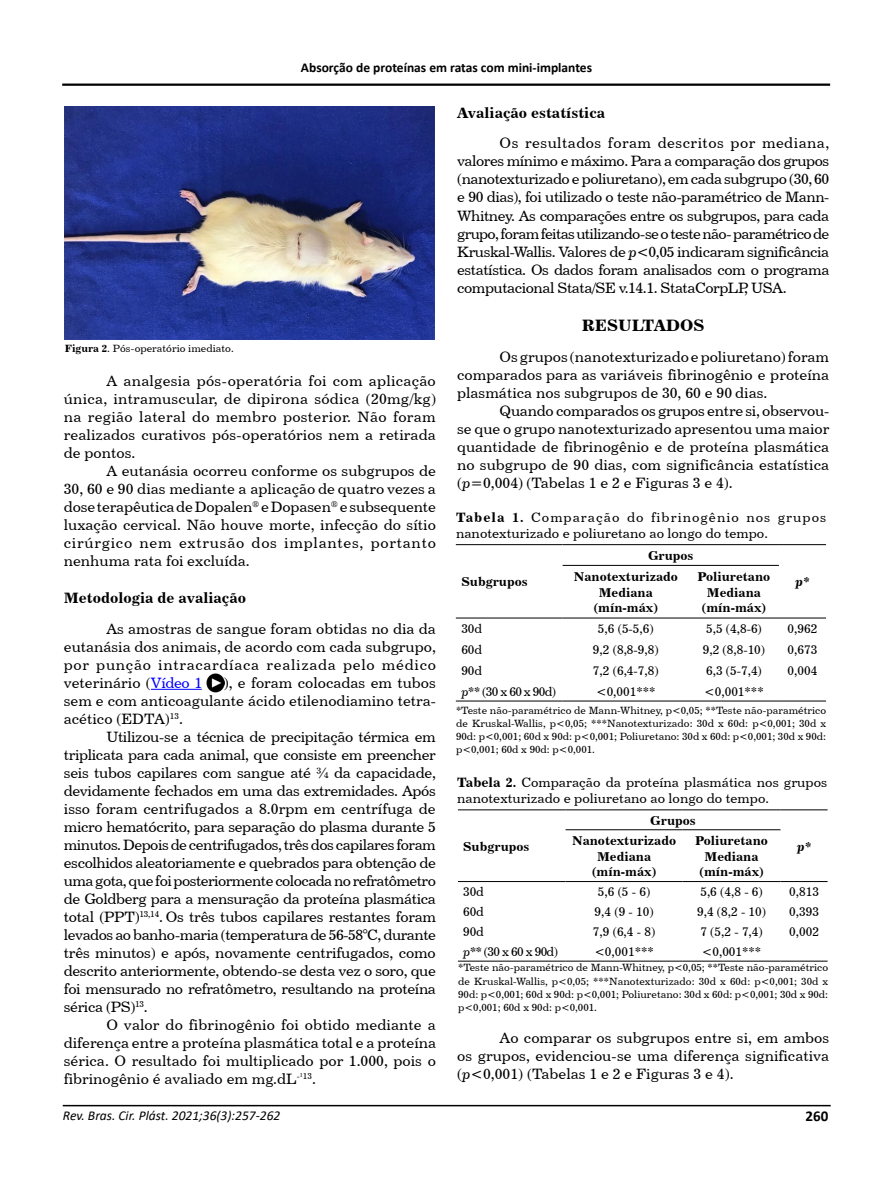
<style>
.page{position:relative;width:893px;height:1191px;background:#fff}
.page>*{position:absolute;margin:0;border:0;box-sizing:border-box;transform-origin:0 0}
.t1{font:16.5px "Century 731 BT Bold A";color:#000}
.t2{font:15px/18px "Century 731 BT Roman A";color:#000;text-align:justify}
.t3{font:15px "Century 731 BT Bold A";color:#000}
.t4{font:700 15px "Calibri";color:#000}
.t5{font:13.5px/16.5px "Century 731 BT Roman A";color:#000}
.t6{font:700 13.5px "Calibri";color:#000}
.t7{font:italic 13.5px "Calibri";color:#000}
.t8{font:12.75px "Century 731 BT Roman A";color:#000}
.t9{font:12.75px/15.9px "Century 731 BT Bold A";color:#000;text-align:center}
.t10{font:12.75px "Century 731 BT Bold Italic A";color:#000}
.t11{font:10.5px/13.2px "Century 731 BT Roman A";color:#000;text-align:justify}
.s1{font-family:"Century 731 BT Bold A"}
.s2{color:#00f}
.s3{font-family:"Century 731 BT Italic A"}
</style>
<div class="page">
<hr style="left:63px;top:1104px;width:768px;height:2px;background:#000">
<hr style="left:62px;top:84px;width:768px;height:2px;background:#000">
<img style="left:65px;top:106px;width:370px;height:234px">
<hr style="left:151px;top:689px;width:51px;height:1px;background:#00f">
<img style="left:207px;top:673px;width:17px;height:19px">
<hr style="left:456px;top:544px;width:107px;height:1px;background:#000">
<hr style="left:779px;top:544px;width:47px;height:1px;background:#000">
<hr style="left:456px;top:618px;width:107px;height:1px;background:#000">
<hr style="left:779px;top:618px;width:47px;height:1px;background:#000">
<hr style="left:456px;top:701px;width:107px;height:1px;background:#000">
<hr style="left:563px;top:701px;width:126px;height:1px;background:#000">
<hr style="left:689px;top:701px;width:90px;height:1px;background:#000">
<hr style="left:779px;top:701px;width:47px;height:1px;background:#000">
<hr style="left:563px;top:544px;width:126px;height:1px;background:#000">
<hr style="left:689px;top:544px;width:90px;height:1px;background:#000">
<hr style="left:563px;top:565px;width:126px;height:1px;background:#000">
<hr style="left:689px;top:565px;width:90px;height:1px;background:#000">
<hr style="left:563px;top:618px;width:126px;height:1px;background:#000">
<hr style="left:689px;top:618px;width:90px;height:1px;background:#000">
<hr style="left:458px;top:809px;width:108px;height:1px;background:#000">
<hr style="left:780px;top:809px;width:48px;height:1px;background:#000">
<hr style="left:458px;top:881px;width:108px;height:1px;background:#000">
<hr style="left:780px;top:881px;width:48px;height:1px;background:#000">
<hr style="left:458px;top:961px;width:108px;height:1px;background:#000">
<hr style="left:566px;top:961px;width:117px;height:1px;background:#000">
<hr style="left:683px;top:961px;width:97px;height:1px;background:#000">
<hr style="left:780px;top:961px;width:48px;height:1px;background:#000">
<hr style="left:566px;top:809px;width:117px;height:1px;background:#000">
<hr style="left:683px;top:809px;width:97px;height:1px;background:#000">
<hr style="left:566px;top:829px;width:117px;height:1px;background:#000">
<hr style="left:683px;top:829px;width:97px;height:1px;background:#000">
<hr style="left:566px;top:881px;width:117px;height:1px;background:#000">
<hr style="left:683px;top:881px;width:97px;height:1px;background:#000">
<p class="t6" style="left:301px;top:58px;width:293px">Absorção de proteínas em ratas com mini-implantes</p>
<p class="t11" style="left:65px;top:342px;width:170px"><span class="s1">Figura 2</span>. Pós-operatório imediato.</p>
<p class="t2" style="left:64px;top:372px;width:374px;text-indent:43px">A analgesia pós-operatória foi com aplicação única, intramuscular, de dipirona sódica (20mg/kg) na região lateral do membro posterior. Não foram realizados curativos pós-operatórios nem a retirada de pontos.</p>
<p class="t2" style="left:64px;top:462px;width:374px;text-indent:43px">A eutanásia ocorreu conforme os subgrupos de 30, 60 e 90 dias mediante a aplicação de quatro vezes a dose terapêutica de Dopalen<sup>®</sup> e Dopasen<sup>®</sup> e subsequente luxação cervical. Não houve morte, infecção do sítio cirúrgico nem extrusão dos implantes, portanto nenhuma rata foi excluída.</p>
<p class="t3" style="left:64px;top:588px;width:184px">Metodologia de avaliação</p>
<p class="t2" style="left:64px;top:619px;width:374px;text-indent:43px">As amostras de sangue foram obtidas no dia da eutanásia dos animais, de acordo com cada subgrupo, por punção intracardíaca realizada pelo médico veterinário (<span class="s2">Vídeo 1</span></p>
<p class="t2" style="left:64px;top:673px;width:374px;text-indent:160px">), e foram colocadas em tubos sem e com anticoagulante ácido etilenodiamino tetra&shy;acético (EDTA)<sup>13</sup>.</p>
<p class="t2" style="left:64px;top:727px;width:374px;text-indent:43px">Utilizou-se a técnica de precipitação térmica em triplicata para cada animal, que consiste em preencher seis tubos capilares com sangue até ¾ da capacidade, devidamente fechados em uma das extremidades. Após isso foram centrifugados a 8.0rpm em centrífuga de micro hematócrito, para separação do plasma durante 5 minutos. Depois de centrifugados, três dos capilares foram escolhidos aleatoriamente e quebrados para obtenção de uma gota, que foi posteriormente colocada norefratômetro de Goldberg para a mensuração da proteína plasmática total (PPT)<sup>13,14</sup>. Os três tubos capilares restantes foram levados ao banho-maria (temperatura de 56-58°C, durante três minutos) e após, novamente centrifugados, como descrito anteriormente, obtendo-se desta vez o soro, que foi mensurado no refratômetro, resultando na proteína sérica (PS)<sup>13</sup>.</p>
<p class="t2" style="left:64px;top:1015px;width:374px;text-indent:43px">O valor do fibrinogênio foi obtido mediante a diferença entre a proteína plasmática total e a proteína sérica. O resultado foi multiplicado por 1.000, pois o fibrinogênio é avaliado em mg.dL<sup>-¹13</sup>.</p>
<p class="t3" style="left:457px;top:103px;width:150px">Avaliação estatística</p>
<p class="t2" style="left:457px;top:134px;width:374px;text-indent:43px">Os resultados foram descritos por mediana, valores mínimo e máximo. Para a comparação dos grupos (nanotexturizado e poliuretano), em cada subgrupo (30, 60 e 90 dias), foi utilizado o teste não-paramétrico de Mann-Whitney. As comparações entre os subgrupos, para cada grupo, foram feitas utilizando-se o teste não- paramétrico de Kruskal-Wallis. Valores de <span class="s3">p</span>&lt;0,05 indicaram significância estatística. Os dados foram analisados com o programa computacional Stata/SE v.14.1. StataCorpLP, USA.</p>
<p class="t1" style="left:582px;top:315px;width:124px">RESULTADOS</p>
<p class="t2" style="left:457px;top:347px;width:374px;text-indent:43px">Os grupos (nanotexturizado e poliuretano) foram comparados para as variáveis fibrinogênio e proteína plasmática nos subgrupos de 30, 60 e 90 dias.</p>
<p class="t2" style="left:457px;top:401px;width:374px;text-indent:43px">Quando comparados os grupos entre si, observou&shy;se que o grupo nanotexturizado apresentou uma maior quantidade de fibrinogênio e de proteína plasmática no subgrupo de 90 dias, com significância estatística (<span class="s3">p</span>=0,004) (Tabelas 1 e 2 e Figuras 3 e 4).</p>
<p class="t5" style="left:456px;top:508px;width:372px"><span class="s1">Tabela 1.</span> Comparação do fibrinogênio nos grupos nanotexturizado e poliuretano ao longo do tempo.</p>
<p class="t9" style="left:461px;top:573px;width:68px">Subgrupos</p>
<p class="t9" style="left:648px;top:547px;width:47px">Grupos</p>
<p class="t9" style="left:574px;top:568px;width:106px">Nanotexturizado<br>Mediana (mín-máx)</p>
<p class="t9" style="left:698px;top:568px;width:74px">Poliuretano<br>Mediana (mín-máx)</p>
<p class="t10" style="left:795px;top:574px;width:16px">p*</p>
<p class="t8" style="left:461px;top:621px;width:22px">30d</p>
<p class="t8" style="left:598px;top:621px;width:57px">5,6 (5-5,6)</p>
<p class="t8" style="left:706px;top:621px;width:57px">5,5 (4,8-6)</p>
<p class="t8" style="left:788px;top:621px;width:31px">0,962</p>
<p class="t8" style="left:461px;top:641px;width:22px">60d</p>
<p class="t8" style="left:593px;top:641px;width:67px">9,2 (8,8-9,8)</p>
<p class="t8" style="left:703px;top:641px;width:64px">9,2 (8,8-10)</p>
<p class="t8" style="left:788px;top:641px;width:31px">0,673</p>
<p class="t8" style="left:461px;top:662px;width:22px">90d</p>
<p class="t8" style="left:593px;top:662px;width:67px">7,2 (6,4-7,8)</p>
<p class="t8" style="left:706px;top:662px;width:57px">6,3 (5-7,4)</p>
<p class="t8" style="left:788px;top:662px;width:31px">0,004</p>
<p class="t8" style="left:461px;top:683px;width:96px"><span class="s3">p**</span> (30 x 60 x 90d)</p>
<p class="t8" style="left:596px;top:683px;width:61px">&lt;0,001***</p>
<p class="t8" style="left:704px;top:683px;width:61px">&lt;0,001***</p>
<p class="t11" style="left:456px;top:703px;width:372px">*Teste não-paramétrico de Mann-Whitney, p&lt;0,05; **Teste não-paramétrico de Kruskal-Wallis, p&lt;0,05; ***Nanotexturizado: 30d x 60d: p&lt;0,001; 30d x 90d: p&lt;0,001; 60d x 90d: p&lt;0,001; Poliuretano: 30d x 60d: p&lt;0,001; 30d x 90d: p&lt;0,001; 60d x 90d: p&lt;0,001.</p>
<p class="t5" style="left:457px;top:774px;width:372px"><span class="s1">Tabela 2.</span> Comparação da proteína plasmática nos grupos nanotexturizado e poliuretano ao longo do tempo.</p>
<p class="t9" style="left:463px;top:838px;width:68px">Subgrupos</p>
<p class="t9" style="left:650px;top:812px;width:47px">Grupos</p>
<p class="t9" style="left:572px;top:832px;width:106px">Nanotexturizado<br>Mediana (mín-máx)</p>
<p class="t9" style="left:695px;top:832px;width:74px">Poliuretano<br>Mediana (mín-máx)</p>
<p class="t10" style="left:797px;top:838px;width:16px">p*</p>
<p class="t8" style="left:463px;top:884px;width:22px">30d</p>
<p class="t8" style="left:598px;top:884px;width:54px">5,6 (5 - 6)</p>
<p class="t8" style="left:700px;top:884px;width:64px">5,6 (4,8 - 6)</p>
<p class="t8" style="left:789px;top:884px;width:31px">0,813</p>
<p class="t8" style="left:463px;top:904px;width:22px">60d</p>
<p class="t8" style="left:595px;top:904px;width:61px">9,4 (9 - 10)</p>
<p class="t8" style="left:697px;top:904px;width:70px">9,4 (8,2 - 10)</p>
<p class="t8" style="left:789px;top:904px;width:31px">0,393</p>
<p class="t8" style="left:463px;top:924px;width:22px">90d</p>
<p class="t8" style="left:593px;top:924px;width:64px">7,9 (6,4 - 8)</p>
<p class="t8" style="left:700px;top:924px;width:64px">7 (5,2 - 7,4)</p>
<p class="t8" style="left:789px;top:924px;width:31px">0,002</p>
<p class="t8" style="left:463px;top:943px;width:96px"><span class="s3">p**</span> (30 x 60 x 90d)</p>
<p class="t8" style="left:594px;top:943px;width:61px">&lt;0,001***</p>
<p class="t8" style="left:702px;top:943px;width:61px">&lt;0,001***</p>
<p class="t11" style="left:458px;top:961px;width:372px">*Teste não-paramétrico de Mann-Whitney, p&lt;0,05; **Teste não-paramétrico de Kruskal-Wallis, p&lt;0,05; ***Nanotexturizado: 30d x 60d: p&lt;0,001; 30d x 90d: p&lt;0,001; 60d x 90d: p&lt;0,001; Poliuretano: 30d x 60d: p&lt;0,001; 30d x 90d: p&lt;0,001; 60d x 90d: p&lt;0,001.</p>
<p class="t2" style="left:457px;top:1029px;width:374px;text-indent:43px">Ao comparar os subgrupos entre si, em ambos os grupos, evidenciou-se uma diferença significativa (<span class="s3">p</span>&lt;0,001) (Tabelas 1 e 2 e Figuras 3 e 4).</p>
<p class="t7" style="left:63px;top:1105px;width:219px">Rev. Bras. Cir. Plást. 2021;36(3):257-262</p>
<p class="t4" style="left:806px;top:1105px;width:24px">260</p>
</div>
